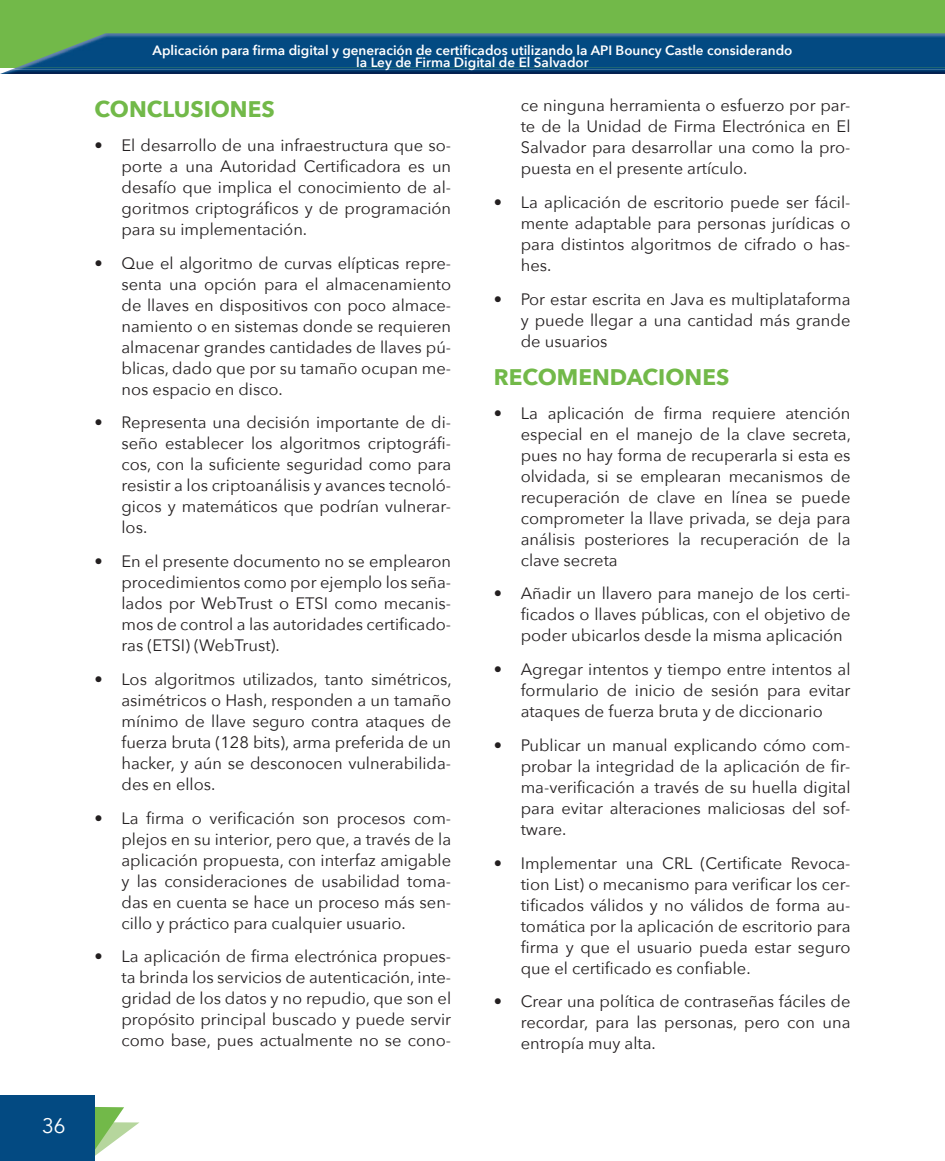
<style>
.page{position:relative;width:945px;height:1161px;background:#fff}
.page>*{position:absolute;margin:0;border:0;box-sizing:border-box;transform-origin:0 0}
.t1{font:700 22.5px "Avenir Next";color:#72b949}
.t2{font:21px "Avenir";color:#fff}
.t3{font:16.5px/21px "Avenir Next";color:#231f20;text-align:justify}
.t4{font:600 13.5px/12.5px "Avenir Next";color:#fff;text-align:center}
</style>
<div class="page">
<div style="left:0;top:0;width:945px;height:68px;background:#72b949"></div>
<img style="left:11px;top:68px;width:934px;height:2px">
<img style="left:17px;top:33px;width:928px;height:35px">
<img style="left:0;top:70px;width:945px;height:4px">
<svg style="left:94px;top:1106px;width:45px;height:55px"></svg>
<div style="left:0;top:1095px;width:94px;height:66px;background:#034a82"></div>
<p class="t2" style="left:42px;top:1114px;width:25px">36</p>
<p class="t4" style="left:152px;top:44px;width:642px">Aplicación para firma digital y generación de certificados utilizando la API Bouncy Castle considerando la Ley de Firma Digital de El Salvador</p>
<h1 class="t1" style="left:94px;top:90px;width:182px">CONCLUSIONES</h1>
<p class="t3" style="left:121px;top:134px;width:331px;text-indent:-27px">• El desarrollo de una infraestructura que so&shy;porte a una Autoridad Certificadora es un desafío que implica el conocimiento de al&shy;goritmos criptográficos y de programación para su implementación.</p>
<p class="t3" style="left:121px;top:252px;width:331px;text-indent:-27px">• Que el algoritmo de curvas elípticas repre&shy;senta una opción para el almacenamiento de llaves en dispositivos con poco almace&shy;namiento o en sistemas donde se requieren almacenar grandes cantidades de llaves pú&shy;blicas, dado que por su tamaño ocupan me&shy;nos espacio en disco.</p>
<p class="t3" style="left:121px;top:411px;width:331px;text-indent:-27px">• Representa una decisión importante de di&shy;seño establecer los algoritmos criptográfi&shy;cos, con la suficiente seguridad como para resistir a los criptoanálisis y avances tecnoló&shy;gicos y matemáticos que podrían vulnerar&shy;los.</p>
<p class="t3" style="left:121px;top:550px;width:331px;text-indent:-27px">• En el presente documento no se emplearon procedimientos como por ejemplo los seña&shy;lados por WebTrust o ETSI como mecanis&shy;mos de control a las autoridades certificado&shy;ras (ETSI) (WebTrust).</p>
<p class="t3" style="left:121px;top:668px;width:332px;text-indent:-27px">• Los algoritmos utilizados, tanto simétricos, asimétricos o Hash, responden a un tamaño mínimo de llave seguro contra ataques de fuerza bruta (128 bits), arma preferida de un hacker, y aún se desconocen vulnerabilida&shy;des en ellos.</p>
<p class="t3" style="left:121px;top:807px;width:331px;text-indent:-27px">• La firma o verificación son procesos com&shy;plejos en su interior, pero que, a través de la aplicación propuesta, con interfaz amigable y las consideraciones de usabilidad toma&shy;das en cuenta se hace un proceso más sen&shy;cillo y práctico para cualquier usuario.</p>
<p class="t3" style="left:121px;top:945px;width:331px;text-indent:-27px">• La aplicación de firma electrónica propues&shy;ta brinda los servicios de autenticación, inte&shy;gridad de los datos y no repudio, que son el propósito principal buscado y puede servir como base, pues actualmente no se cono-</p>
<p class="t3" style="left:521px;top:94px;width:331px">ce ninguna herramienta o esfuerzo por par&shy;te de la Unidad de Firma Electrónica en El Salvador para desarrollar una como la pro&shy;puesta en el presente artículo.</p>
<p class="t3" style="left:521px;top:191px;width:331px;text-indent:-27px">• La aplicación de escritorio puede ser fácil&shy;mente adaptable para personas jurídicas o para distintos algoritmos de cifrado o has&shy;hes.</p>
<p class="t3" style="left:521px;top:288px;width:331px;text-indent:-27px">• Por estar escrita en Java es multiplataforma y puede llegar a una cantidad más grande de usuarios</p>
<h1 class="t1" style="left:494px;top:357px;width:237px">RECOMENDACIONES</h1>
<p class="t3" style="left:521px;top:402px;width:332px;text-indent:-27px">• La aplicación de firma requiere atención especial en el manejo de la clave secreta, pues no hay forma de recuperarla si esta es olvidada, si se emplearan mecanismos de recuperación de clave en línea se puede comprometer la llave privada, se deja para análisis posteriores la recuperación de la clave secreta</p>
<p class="t3" style="left:521px;top:582px;width:331px;text-indent:-27px">• Añadir un llavero para manejo de los certi&shy;ficados o llaves públicas, con el objetivo de poder ubicarlos desde la misma aplicación</p>
<p class="t3" style="left:521px;top:658px;width:331px;text-indent:-27px">• Agregar intentos y tiempo entre intentos al formulario de inicio de sesión para evitar ataques de fuerza bruta y de diccionario</p>
<p class="t3" style="left:521px;top:734px;width:331px;text-indent:-27px">• Publicar un manual explicando cómo com&shy;probar la integridad de la aplicación de fir&shy;ma-verificación a través de su huella digital para evitar alteraciones maliciosas del sof&shy;tware.</p>
<p class="t3" style="left:521px;top:852px;width:331px;text-indent:-27px">• Implementar una CRL (Certificate Revoca&shy;tion List) o mecanismo para verificar los cer&shy;tificados válidos y no válidos de forma au&shy;tomática por la aplicación de escritorio para firma y que el usuario pueda estar seguro que el certificado es confiable.</p>
<p class="t3" style="left:521px;top:990px;width:331px;text-indent:-27px">• Crear una política de contraseñas fáciles de recordar, para las personas, pero con una entropía muy alta.</p>
</div>
